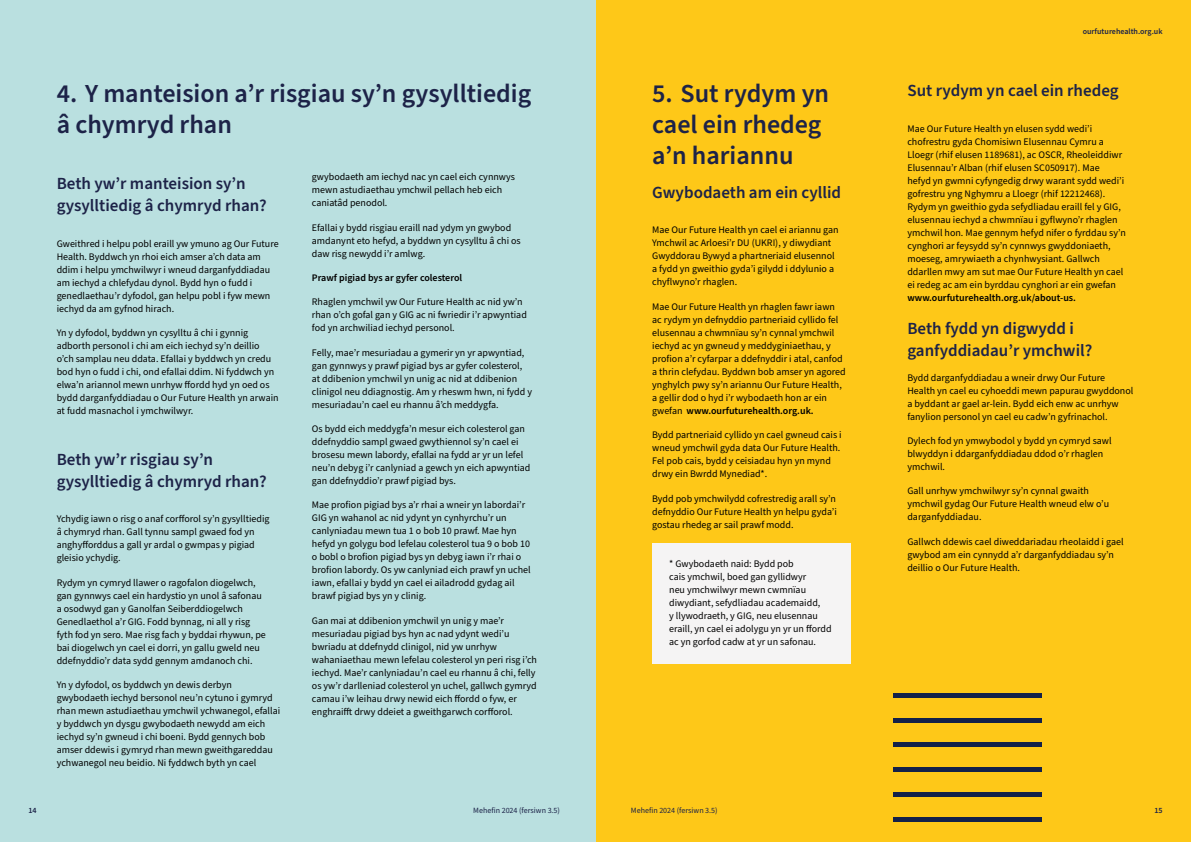
<style>
.page{position:relative;width:1191px;height:842px;background:#fff}
.page>*{position:absolute;margin:0;border:0;box-sizing:border-box;transform-origin:0 0}
.t1{font:600 26px/31.2px "Source Sans Pro";color:#1d2348}
.t2{font:600 17px/22px "Source Sans Pro";color:#1d2348}
.t3{font:10px/13px "Source Sans Pro";color:#000}
.t4{font:600 10px "Source Sans Pro";color:#000}
.t5{font:8px "Source Sans Pro";color:#1d2348}
.t6{font:600 8px "Source Sans Pro";color:#1d2348}
.s1{font-weight:600}
</style>
<div class="page">
<div style="left:587px;top:0;width:604px;height:842px;background:#fec818"></div>
<div style="left:652px;top:543px;width:198px;height:120px;background:#f5f4f4"></div>
<hr style="left:893px;top:718px;width:149px;height:4px;background:#132149">
<hr style="left:893px;top:743px;width:149px;height:4px;background:#132149">
<div style="left:893px;top:767px;width:149px;height:5px;background:#132149"></div>
<hr style="left:893px;top:792px;width:149px;height:4px;background:#132149">
<hr style="left:893px;top:817px;width:149px;height:4px;background:#132149">
<hr style="left:893px;top:693px;width:149px;height:4px;background:#132149">
<div style="left:0;top:0;width:595px;height:842px;background:#bae0e0"></div>
<h1 class="t1" style="left:57px;top:79px;width:476px">4. Y manteision a’r risgiau sy’n gysylltiedig â chymryd rhan</h1>
<h2 class="t2" style="left:57px;top:173px;width:212px">Beth yw’r manteision sy’n gysylltiedig â chymryd rhan?</h2>
<p class="t3" style="left:57px;top:237px;width:223px">Gweithred i helpu pobl eraill yw ymuno ag Our Future Health. Byddwch yn rhoi eich amser a’ch data am ddim i helpu ymchwilwyr i wneud darganfyddiadau am iechyd a chlefydau dynol. Bydd hyn o fudd i genedlaethau’r dyfodol, gan helpu pobl i fyw mewn iechyd da am gyfnod hirach.</p>
<p class="t3" style="left:57px;top:327px;width:223px">Yn y dyfodol, byddwn yn cysylltu â chi i gynnig adborth personol i chi am eich iechyd sy’n deillio o’ch samplau neu ddata. Efallai y byddwch yn credu bod hyn o fudd i chi, ond efallai ddim. Ni fyddwch yn elwa’n ariannol mewn unrhyw ffordd hyd yn oed os bydd darganfyddiadau o Our Future Health yn arwain at fudd masnachol i ymchwilwyr.</p>
<h2 class="t2" style="left:57px;top:449px;width:212px">Beth yw’r risgiau sy’n gysylltiedig â chymryd rhan?</h2>
<p class="t3" style="left:57px;top:513px;width:214px">Ychydig iawn o risg o anaf corfforol sy’n gysylltiedig â chymryd rhan. Gall tynnu sampl gwaed fod yn anghyfforddus a gall yr ardal o gwmpas y pigiad gleisio ychydig.</p>
<p class="t3" style="left:57px;top:576px;width:211px">Rydym yn cymryd llawer o ragofalon diogelwch, gan gynnwys cael ein hardystio yn unol â safonau a osodwyd gan y Ganolfan Seiberddiogelwch Genedlaethol a’r GIG. Fodd bynnag, ni all y risg fyth fod yn sero. Mae risg fach y byddai rhywun, pe bai diogelwch yn cael ei dorri, yn gallu gweld neu ddefnyddio’r data sydd gennym amdanoch chi.</p>
<p class="t3" style="left:57px;top:678px;width:225px">Yn y dyfodol, os byddwch yn dewis derbyn gwybodaeth iechyd bersonol neu’n cytuno i gymryd rhan mewn astudiaethau ymchwil ychwanegol, efallai y byddwch yn dysgu gwybodaeth newydd am eich iechyd sy’n gwneud i chi boeni. Bydd gennych bob amser ddewis i gymryd rhan mewn gweithgareddau ychwanegol neu beidio. Ni fyddwch byth yn cael</p>
<p class="t3" style="left:312px;top:171px;width:205px">gwybodaeth am iechyd nac yn cael eich cynnwys mewn astudiaethau ymchwil pellach heb eich caniatâd penodol.</p>
<p class="t3" style="left:312px;top:221px;width:210px">Efallai y bydd risgiau eraill nad ydym yn gwybod amdanynt eto hefyd, a byddwn yn cysylltu â chi os daw risg newydd i’r amlwg.</p>
<p class="t4" style="left:312px;top:271px;width:152px">Prawf pigiad bys ar gyfer colesterol</p>
<p class="t3" style="left:312px;top:296px;width:216px">Rhaglen ymchwil yw Our Future Health ac nid yw’n rhan o’ch gofal gan y GIG ac ni fwriedir i’r apwyntiad fod yn archwiliad iechyd personol.</p>
<p class="t3" style="left:312px;top:346px;width:222px">Felly, mae’r mesuriadau a gymerir yn yr apwyntiad, gan gynnwys y prawf pigiad bys ar gyfer colesterol, at ddibenion ymchwil yn unig ac nid at ddibenion clinigol neu ddiagnostig. Am y rheswm hwn, ni fydd y mesuriadau’n cael eu rhannu â’ch meddygfa.</p>
<p class="t3" style="left:312px;top:422px;width:220px">Os bydd eich meddygfa’n mesur eich colesterol gan ddefnyddio sampl gwaed gwythiennol sy’n cael ei brosesu mewn labordy, efallai na fydd ar yr un lefel neu’n debyg i’r canlyniad a gewch yn eich apwyntiad gan ddefnyddio’r prawf pigiad bys.</p>
<p class="t3" style="left:312px;top:499px;width:220px">Mae profion pigiad bys a’r rhai a wneir yn labordai’r GIG yn wahanol ac nid ydynt yn cynhyrchu’r un canlyniadau mewn tua 1 o bob 10 prawf. Mae hyn hefyd yn golygu bod lefelau colesterol tua 9 o bob 10 o bobl o brofion pigiad bys yn debyg iawn i’r rhai o brofion labordy. Os yw canlyniad eich prawf yn uchel iawn, efallai y bydd yn cael ei ailadrodd gydag ail brawf pigiad bys yn y clinig.</p>
<p class="t3" style="left:312px;top:614px;width:227px">Gan mai at ddibenion ymchwil yn unig y mae’r mesuriadau pigiad bys hyn ac nad ydynt wedi’u bwriadu at ddefnydd clinigol, nid yw unrhyw wahaniaethau mewn lefelau colesterol yn peri risg i’ch iechyd. Mae’r canlyniadau’n cael eu rhannu â chi, felly os yw’r darlleniad colesterol yn uchel, gallwch gymryd camau i’w leihau drwy newid eich ffordd o fyw, er enghraifft drwy ddeiet a gweithgarwch corfforol.</p>
<h1 class="t1" style="left:652px;top:79px;width:178px">5. Sut rydym yn cael ein rhedeg a’n hariannu</h1>
<h2 class="t2" style="left:652px;top:182px;width:190px">Gwybodaeth am ein cyllid</h2>
<p class="t3" style="left:652px;top:224px;width:188px">Mae Our Future Health yn cael ei ariannu gan Ymchwil ac Arloesi’r DU (UKRI), y diwydiant Gwyddorau Bywyd a phartneriaid elusennol a fydd yn gweithio gyda’i gilydd i ddylunio a chyflwyno’r rhaglen.</p>
<p class="t3" style="left:652px;top:300px;width:195px">Mae Our Future Health yn rhaglen fawr iawn ac rydym yn defnyddio partneriaid cyllido fel elusennau a chwmnïau sy’n cynnal ymchwil iechyd ac yn gwneud y meddyginiaethau, y profion a’r cyfarpar a ddefnyddir i atal, canfod a thrin clefydau. Byddwn bob amser yn agored ynghylch pwy sy’n ariannu Our Future Health, a gellir dod o hyd i’r wybodaeth hon ar ein gwefan <span class="s1">www.ourfuturehealth.org.uk.</span></p>
<p class="t3" style="left:652px;top:429px;width:191px">Bydd partneriaid cyllido yn cael gwneud cais i wneud ymchwil gyda data Our Future Health.<br>Fel pob cais, bydd y ceisiadau hyn yn mynd drwy ein Bwrdd Mynediad*.</p>
<p class="t3" style="left:652px;top:492px;width:186px;text-align:justify">Bydd pob ymchwilydd cofrestredig arall sy’n defnyddio Our Future Health yn helpu gyda’i gostau rhedeg ar sail prawf modd.</p>
<p class="t3" style="left:669px;top:557px;width:164px">* Gwybodaeth naid: Bydd pob<br>cais ymchwil, boed gan gyllidwyr<br>neu ymchwilwyr mewn cwmnïau diwydiant, sefydliadau academaidd,<br>y llywodraeth, y GIG, neu elusennau eraill, yn cael ei adolygu yn yr un ffordd ac yn gorfod cadw at yr un safonau.</p>
<p class="t6" style="left:1082px;top:26px;width:81px">ourfuturehealth.org.uk</p>
<h2 class="t2" style="left:907px;top:80px;width:213px">Sut rydym yn cael ein rhedeg</h2>
<p class="t3" style="left:907px;top:122px;width:220px">Mae Our Future Health yn elusen sydd wedi’i chofrestru gyda Chomisiwn Elusennau Cymru a Lloegr (rhif elusen 1189681), ac OSCR, Rheoleiddiwr Elusennau’r Alban (rhif elusen SC050917). Mae<br>hefyd yn gwmni cyfyngedig drwy warant sydd wedi’i gofrestru yng Nghymru a Lloegr (rhif 12212468).<br>Rydym yn gweithio gyda sefydliadau eraill fel y GIG, elusennau iechyd a chwmnïau i gyflwyno’r rhaglen ymchwil hon. Mae gennym hefyd nifer o fyrddau sy’n cynghori ar feysydd sy’n cynnwys gwyddoniaeth, moeseg, amrywiaeth a chynhwysiant. Gallwch ddarllen mwy am sut mae Our Future Health yn cael ei redeg ac am ein byrddau cynghori ar ein gwefan</p>
<p class="t4" style="left:907px;top:291px;width:170px">www.ourfuturehealth.org.uk/about-us.</p>
<h2 class="t2" style="left:907px;top:318px;width:186px">Beth fydd yn digwydd i ganfyddiadau’r ymchwil?</h2>
<p class="t3" style="left:907px;top:371px;width:227px">Bydd darganfyddiadau a wneir drwy Our Future Health yn cael eu cyhoeddi mewn papurau gwyddonol a byddant ar gael ar-lein. Bydd eich enw ac unrhyw fanylion personol yn cael eu cadw’n gyfrinachol.</p>
<p class="t3" style="left:907px;top:434px;width:206px">Dylech fod yn ymwybodol y bydd yn cymryd sawl blwyddyn i ddarganfyddiadau ddod o’r rhaglen ymchwil.</p>
<p class="t3" style="left:907px;top:485px;width:203px">Gall unrhyw ymchwilwyr sy’n cynnal gwaith ymchwil gydag Our Future Health wneud elw o’u darganfyddiadau.</p>
<p class="t3" style="left:907px;top:535px;width:218px">Gallwch ddewis cael diweddariadau rheolaidd i gael gwybod am ein cynnydd a’r darganfyddiadau sy’n deillio o Our Future Health.</p>
<p class="t6" style="left:28px;top:805px;width:10px">14</p>
<p class="t5" style="left:473px;top:805px;width:88px">Mehefin 2024 (fersiwn 3.5)</p>
<p class="t5" style="left:631px;top:805px;width:88px">Mehefin 2024 (fersiwn 3.5)</p>
<p class="t6" style="left:1154px;top:805px;width:10px">15</p>
</div>
